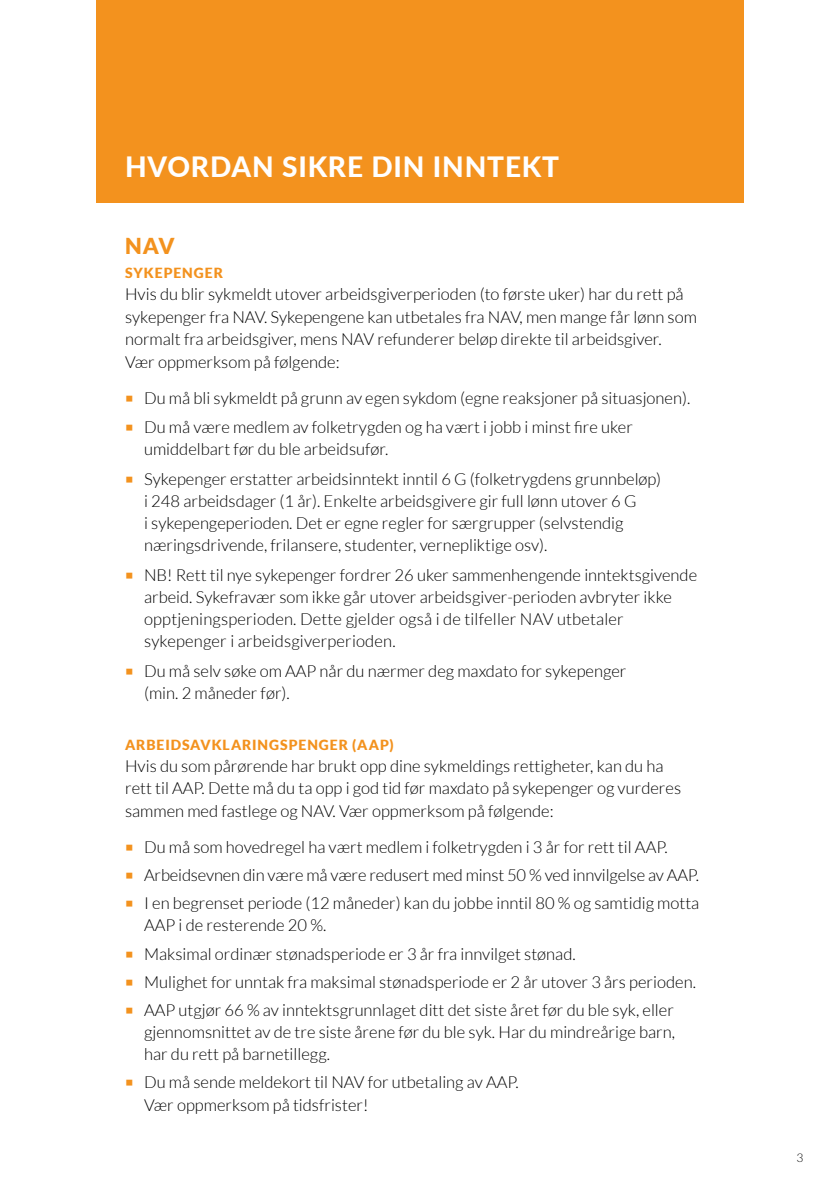
<style>
.page{position:relative;width:840px;height:1191px;background:#fff}
.page>*{position:absolute;margin:0;border:0;box-sizing:border-box;transform-origin:0 0}
.t1{font:800 28px "Lato";letter-spacing:.03em;color:#fff}
.t2{font:900 22px "Lato";color:#f3921e}
.t3{font:300 16.6px/22.4px "Lato";color:#000}
.t4{font:900 14px "Lato";letter-spacing:.065em;color:#f3921e}
.t5{font:300 12px "Lato";color:#000}
.s1{font-family:"Gotham";font-weight:900;font-size:30px;color:#f3921e}
</style>
<div class="page">
<div style="left:96px;top:0;width:647px;height:202px;background:#f3921e"></div>
<h1 class="t1" style="left:125px;top:146px;width:435px">HVORDAN SIKRE DIN INNTEKT</h1>
<h2 class="t2" style="left:125px;top:233px;width:51px">NAV</h2>
<p class="t4" style="left:125px;top:265px;width:99px">SYKEPENGER</p>
<p class="t3" style="left:125px;top:283px;width:573px">Hvis du blir sykmeldt utover arbeidsgiverperioden (to første uker) har du rett på sykepenger fra NAV. Sykepengene kan utbetales fra NAV, men mange får lønn som normalt fra arbeidsgiver, mens NAV refunderer beløp direkte til arbeidsgiver.<br>Vær oppmerksom på følgende:</p>
<p class="t3" style="left:125px;top:383px;width:566px;line-height:29.2px"><span class="s1">·</span> Du må bli sykmeldt på grunn av egen sykdom (egne reaksjoner på situasjonen). <span class="s1">·</span> Du må være medlem av folketrygden og ha vært i jobb i minst fire uker</p>
<p class="t3" style="left:125px;top:435px;width:537px;line-height:29.2px;text-indent:19px">umiddelbart før du ble arbeidsufør.<br><span class="s1">·</span> Sykepenger erstatter arbeidsinntekt inntil 6 G (folketrygdens grunnbeløp)</p>
<p class="t3" style="left:144px;top:490px;width:493px">i 248 arbeidsdager (1 år). Enkelte arbeidsgivere gir full lønn utover 6 G i sykepengeperioden. Det er egne regler for særgrupper (selvstendig næringsdrivende, frilansere, studenter, vernepliktige osv).</p>
<p class="t3" style="left:144px;top:563px;width:554px;text-indent:-19px"><span class="s1">·</span> NB! Rett til nye sykepenger fordrer 26 uker sammenhengende inntektsgivende arbeid. Sykefravær som ikke går utover arbeidsgiver-perioden avbryter ikke opptjeningsperioden. Dette gjelder også i de tilfeller NAV utbetaler sykepenger i arbeidsgiverperioden.</p>
<p class="t3" style="left:144px;top:659px;width:483px;text-indent:-19px"><span class="s1">·</span> Du må selv søke om AAP når du nærmer deg maxdato for sykepenger (min. 2 måneder før).</p>
<p class="t4" style="left:125px;top:736px;width:270px">ARBEIDSAVKLARINGSPENGER (AAP)</p>
<p class="t3" style="left:125px;top:755px;width:557px">Hvis du som pårørende har brukt opp dine sykmeldings rettigheter, kan du ha rett til AAP. Dette må du ta opp i god tid før maxdato på sykepenger og vurderes sammen med fastlege og NAV. Vær oppmerksom på følgende:</p>
<p class="t3" style="left:125px;top:833px;width:575px;line-height:28px"><span class="s1">·</span> Du må som hovedregel ha vært medlem i folketrygden i 3 år for rett til AAP.<br><span class="s1">·</span> Arbeidsevnen din være må være redusert med minst 50 % ved innvilgelse av AAP. <span class="s1">·</span> I en begrenset periode (12 måneder) kan du jobbe inntil 80 % og samtidig motta</p>
<p class="t3" style="left:125px;top:911px;width:572px;line-height:28px;text-indent:19px">AAP i de resterende 20 %.<br><span class="s1">·</span> Maksimal ordinær stønadsperiode er 3 år fra innvilget stønad.<br><span class="s1">·</span> Mulighet for unntak fra maksimal stønadsperiode er 2 år utover 3 års perioden. <span class="s1">·</span> AAP utgjør 66 % av inntektsgrunnlaget ditt det siste året før du ble syk, eller</p>
<p class="t3" style="left:144px;top:1021px;width:532px">gjennomsnittet av de tre siste årene før du ble syk. Har du mindreårige barn, har du rett på barnetillegg.</p>
<p class="t3" style="left:144px;top:1071px;width:376px;text-indent:-19px"><span class="s1">·</span> Du må sende meldekort til NAV for utbetaling av AAP.<br>Vær oppmerksom på tidsfrister!</p>
<p class="t5" style="left:796px;top:1151px;width:8px">3</p>
</div>
